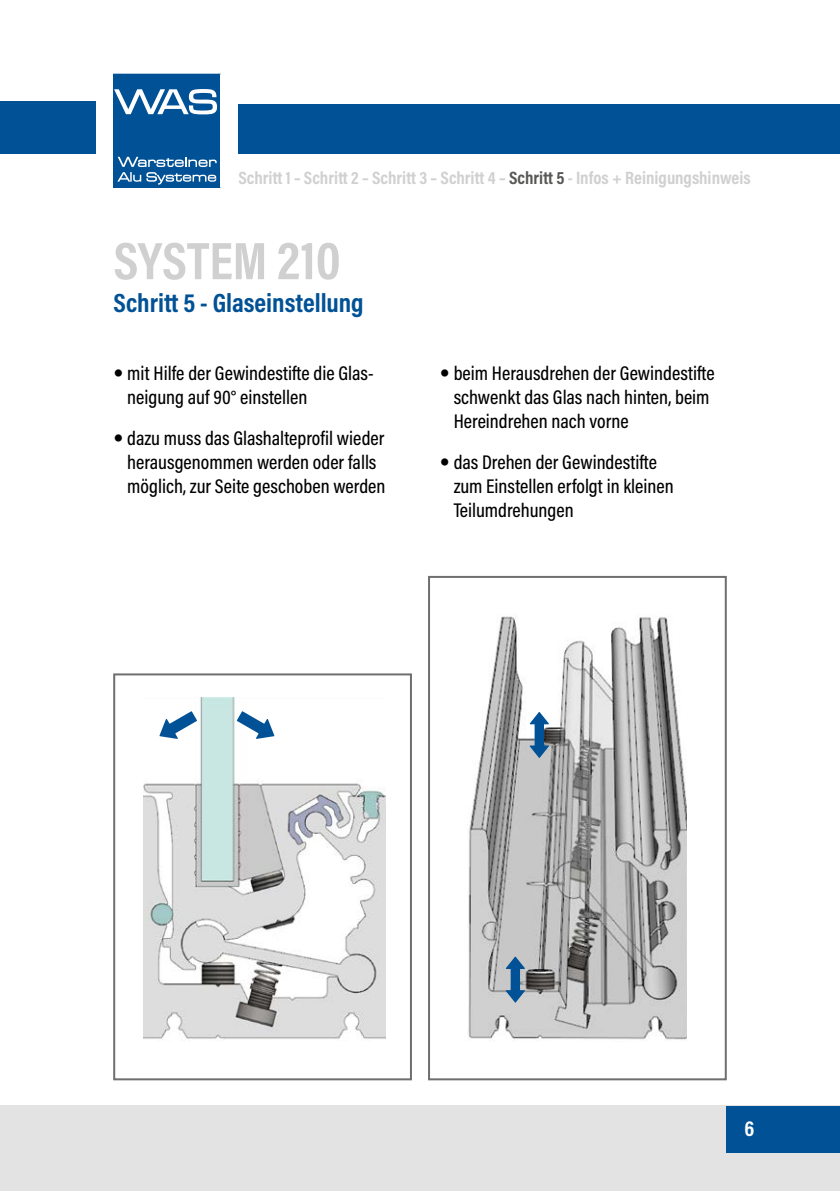
<style>
.page{position:relative;width:840px;height:1191px;background:#fff}
.page>*{position:absolute;margin:0;border:0;box-sizing:border-box;transform-origin:0 0}
.t1{font:700 53.2px "Acumin Pro Cond";color:#d0d0d0}
.t2{font:700 26.6px "Acumin Pro Cond";color:#005195}
.t3{font:700 22px "Acumin Pro Cond";color:#fff}
.t4{font:500 20px/24px "Acumin Pro Cond";color:#000}
.t5{font:700 18px "Acumin Pro Cond";color:#d0d0d0}
.s1{color:#575756}
.s2{font-family:"Avenir"}
</style>
<div class="page">
<div style="left:0;top:1106px;width:839px;height:85px;background:#e3e3e3"></div>
<div style="left:726px;top:1106px;width:113px;height:46px;background:#005195"></div>
<div style="left:238px;top:104px;width:601px;height:50px;background:#005195"></div>
<div style="left:0;top:101px;width:96px;height:53px;background:#005195"></div>
<svg style="left:113px;top:74px;width:107px;height:114px;background:#256aa4"></svg>
<div style="left:428px;top:576px;width:298px;height:504px;border:2px solid #706f6f"></div>
<div style="left:113px;top:673px;width:298px;height:407px;border:2px solid #706f6f"></div>
<img style="left:468px;top:614px;width:218px;height:427px">
<img style="left:143px;top:697px;width:242px;height:343px">
<svg style="left:237px;top:711px;width:37px;height:28px"></svg>
<svg style="left:159px;top:711px;width:38px;height:28px"></svg>
<svg style="left:529px;top:712px;width:19px;height:46px"></svg>
<svg style="left:505px;top:956px;width:20px;height:46px"></svg>
<p class="t5" style="left:238px;top:166px;width:513px">Schritt 1 – Schritt 2 – Schritt 3 – Schritt 4 – <span class="s1">Schritt 5</span> - Infos + Reinigungshinweis</p>
<h1 class="t1" style="left:113px;top:226px;width:228px">SYSTEM 210</h1>
<h2 class="t2" style="left:113px;top:286px;width:251px">Schritt 5 - Glaseinstellung</h2>
<p class="t4" style="left:127px;top:361px;width:247px;text-indent:-14px"><span class="s2">•</span> mit Hilfe der Gewindestifte die Glas&shy;neigung auf 90° einstellen</p>
<p class="t4" style="left:127px;top:426px;width:259px;text-indent:-14px"><span class="s2">•</span> dazu muss das Glashalteprofil wieder herausgenommen werden oder falls möglich, zur Seite geschoben werden</p>
<p class="t4" style="left:453px;top:361px;width:262px;text-indent:-14px"><span class="s2">•</span> beim Herausdrehen der Gewindestifte schwenkt das Glas nach hinten, beim<br>Hereindrehen nach vorne</p>
<p class="t4" style="left:453px;top:450px;width:221px;text-indent:-14px"><span class="s2">•</span> das Drehen der Gewindestifte zum Einstellen erfolgt in kleinen<br>Teilumdrehungen</p>
<p class="t3" style="left:744px;top:1113px;width:11px">6</p>
</div>
